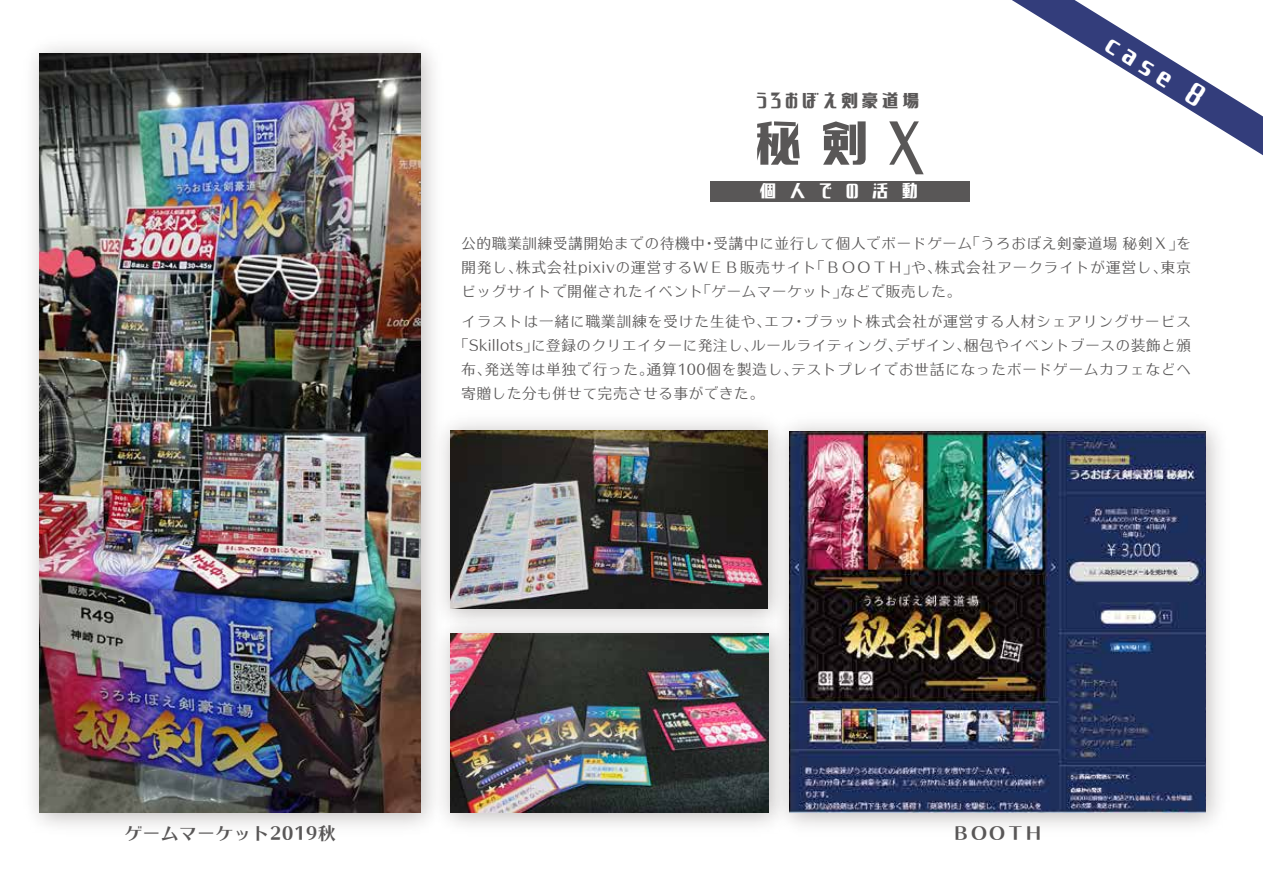
<style>
.page{position:relative;width:1263px;height:893px;background:#fff}
.page>*{position:absolute;margin:0;border:0;box-sizing:border-box;transform-origin:0 0}
.t1{font:68.4px "GN Kin iro Sans Serif";color:#595757}
.t2{font:34.5px "GN Kin iro Sans Serif";color:#fff}
.t3{font:24.6px "GN Kin iro Sans Serif";letter-spacing:.17em;color:#595757}
.t4{font:24px "GN Kin iro Sans Serif";letter-spacing:.575em;color:#fff}
.t5{font:18px "Kan 415 Typos Std";letter-spacing:.01em;color:#595757}
.t6{font:15px/24px "Kan 48 Typos Std";letter-spacing:.025em;color:#595757;text-align:justify}
</style>
<div class="page">
<svg style="left:1012px;top:0;width:251px;height:156px"></svg>
<div style="left:710px;top:181px;width:259px;height:21px;background:#595757"></div>
<img style="left:451px;top:430px;width:312px;height:178px">
<img style="left:451px;top:608px;width:312px;height:218px">
<img style="left:451px;top:633px;width:312px;height:179px">
<img style="left:763px;top:418px;width:456px;height:408px">
<img style="left:789px;top:431px;width:416px;height:381px">
<img style="left:32px;top:46px;width:419px;height:780px">
<img style="left:40px;top:54px;width:380px;height:758px">
<h3 class="t3" style="left:756px;top:90px;width:164px">うろおぼえ剣豪道場</h3>
<h1 class="t1" style="left:756px;top:114px;width:166px">秘剣Ｘ</h1>
<h3 class="t4" style="left:760px;top:181px;width:159px">個人での活動</h3>
<h2 class="t2" style="left:1117px;top:28px;width:110px;rotate:32deg">case 8</h2>
<p class="t6" style="left:461px;top:229px;width:731px">公的職業訓練受講開始までの待機中・受講中に並行して個人でボードゲーム「うろおぼえ剣豪道場秘剣Ｘ」を開発し、株式会社pixivの運営するＷＥＢ販売サイト「ＢＯＯＴＨ」や、株式会社アークライトが運営し、東京ビッグサイトで開催されたイベント「ゲームマーケット」などで販売した。</p>
<p class="t6" style="left:461px;top:307px;width:731px">イラストは一緒に職業訓練を受けた生徒や、エフ・プラット株式会社が運営する人材シェアリングサービス</p>
<p class="t6" style="left:454px;top:331px;width:739px">「Skillots」に登録のクリエイターに発注し、ルールライティング、デザイン、梱包やイベントブースの装飾と頒</p>
<p class="t6" style="left:461px;top:355px;width:731px">布、発送等は単独で行った。通算100個を製造し、テストプレイでお世話になったボードゲームカフェなどへ</p>
<p class="t6" style="left:461px;top:379px;width:304px">寄贈した分も併せて完売させる事ができた。</p>
<p class="t5" style="left:124px;top:823px;width:213px">ゲームマーケット2019秋</p>
<p class="t5" style="left:952px;top:823px;width:92px">ＢＯＯＴＨ</p>
</div>
